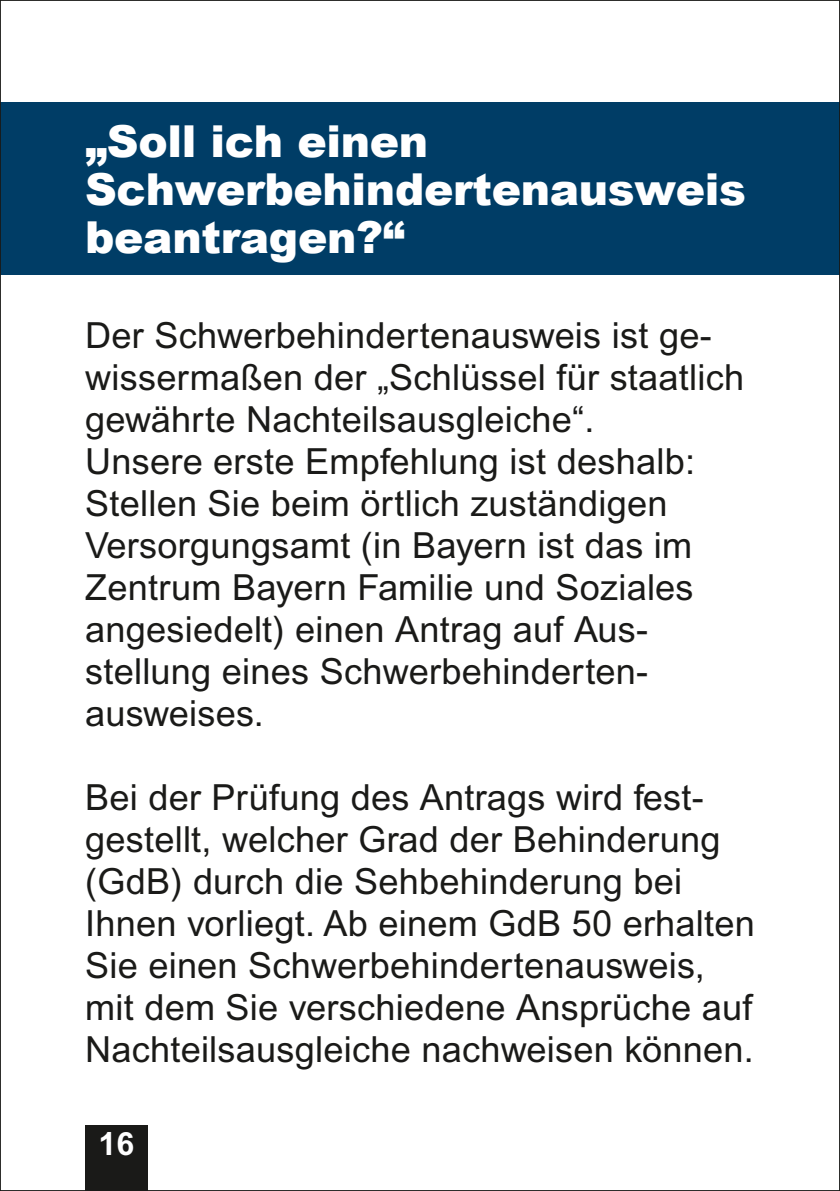
<style>
.page{position:relative;width:840px;height:1191px;background:#fff}
.page>*{position:absolute;margin:0;border:0;box-sizing:border-box;transform-origin:0 0}
.t1{font:900 44px/48px "Arial";letter-spacing:-.005em;color:#fff}
.t2{font:36px/42px "Arial";letter-spacing:.01em;color:#1a1a18}
.t3{font:700 32px "Arial";color:#fff}
</style>
<div class="page">
<div style="left:0;top:102px;width:839px;height:173px;background:#003d66"></div>
<div style="left:85px;top:1125px;width:62px;height:66px;background:#1a1a18"></div>
<h2 class="t1" style="left:85px;top:116px;width:662px">„Soll ich einen<br>Schwer behindertenausweis beantragen?“</h2>
<p class="t2" style="left:85px;top:315px;width:660px">Der Schwerbehindertenausweis ist ge&shy;wissermaßen der „Schlüssel für staatlich gewährte Nachteilsausgleiche“.<br>Unsere erste Empfehlung ist deshalb:<br>Stellen Sie beim örtlich zuständigen Versorgungsamt (in Bayern ist das im Zentrum Bayern Familie und Soziales angesiedelt) einen Antrag auf Aus&shy;stellung eines Schwerbehinderten&shy;ausweises.</p>
<p class="t2" style="left:85px;top:777px;width:671px">Bei der Prüfung des Antrags wird fest&shy;gestellt, welcher Grad der Behinderung (GdB) durch die Sehbehinderung bei Ihnen vorliegt. Ab einem GdB 50 erhalten Sie einen Schwerbehindertenausweis, mit dem Sie verschiedene Ansprüche auf Nachteils ausgleiche nachweisen können.</p>
<p class="t3" style="left:98px;top:1125px;width:37px">16</p>
</div>
